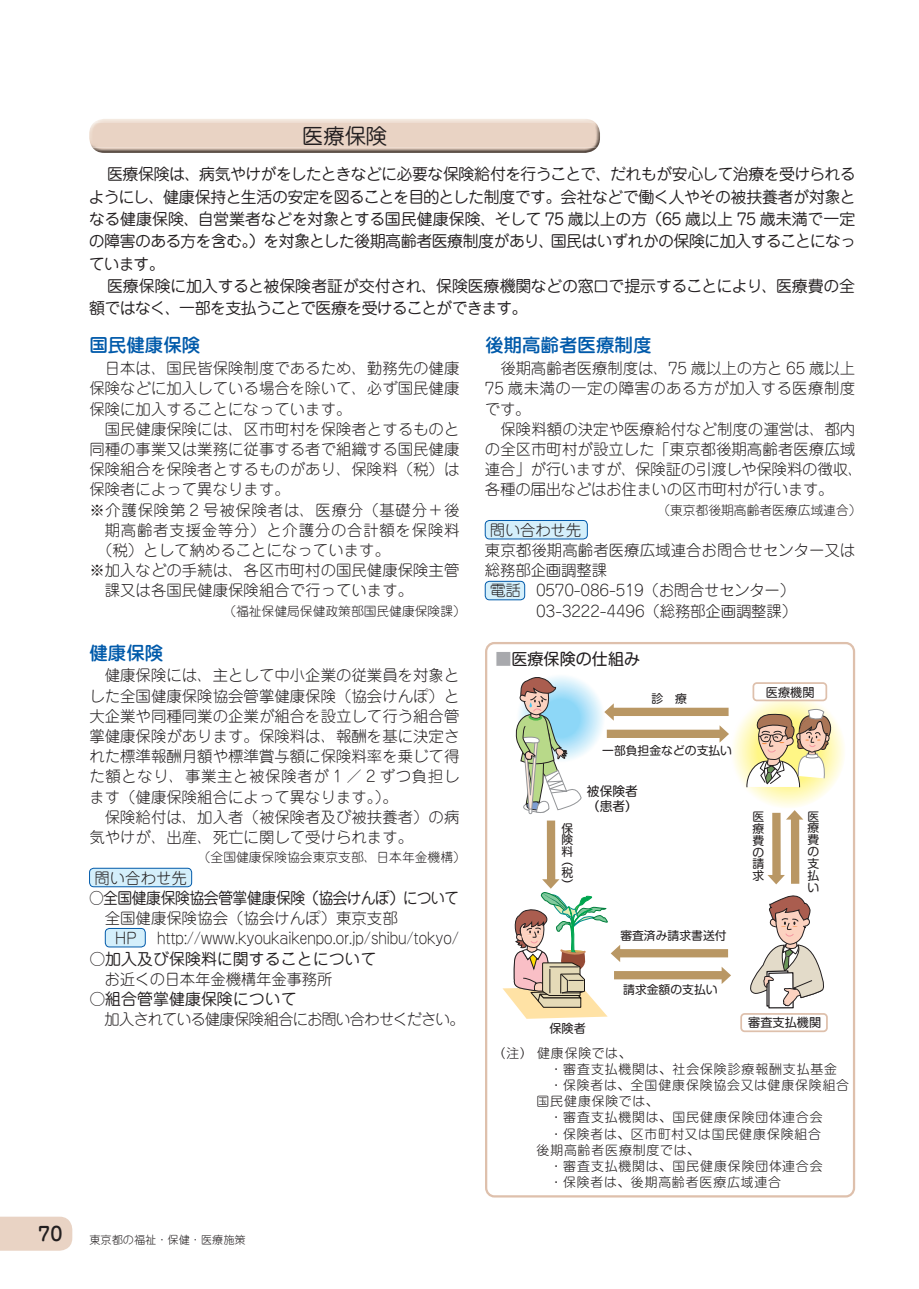
<style>
.page{position:relative;width:919px;height:1289px;background:#fff}
.page>*{position:absolute;margin:0;border:0;box-sizing:border-box;transform-origin:0 0}
.t1{font:21.3px "Jun 201 Pro";color:#231f20}
.t2{font:500 19.2px "Jun 34 Pro";color:#231f20}
.t3{font:500 18.45px "Jun 34 Pro";color:#015aaa}
.t4{font:16.05px "Shin M Go Pro";color:#231f20}
.t5{font:15.9px/22.4px "Jun 201 Pro";letter-spacing:-.03em;color:#231f20;text-align:justify}
.t6{font:15.9px "Jun 201 Pro";color:#231f20}
.t7{font:15.9px "Jun 201 Pro";letter-spacing:-.03em;color:#231f20;scale:.93 1}
.t8{font:300 15.45px/20.2px "Jun 101 Pro";color:#231f20;text-align:justify}
.t9{font:300 15.45px/20.2px "Jun 101 Pro";letter-spacing:-.03em;color:#231f20}
.t10{font:300 15.45px "Jun 101 Pro";letter-spacing:-.06em;color:#231f20}
.t11{font:300 15.45px "Jun 101 Pro";letter-spacing:.045em;color:#231f20}
.t12{font:300 15.45px "Jun 101 Pro";letter-spacing:.05em;color:#231f20}
.t13{font:300 12.9px/16px "Shin M Go Pro";letter-spacing:.065em;color:#231f20}
.t14{font:300 12.75px "Jun 101 Pro";color:#231f20}
.t15{font:12.75px/15.6px "Shin M Go Pro";color:#231f20}
.t16{font:12.15px "Shin M Go Pro";color:#231f20}
.t17{font:11.85px/23.5px "Shin M Go Pro";color:#231f20}
.t18{font:300 11.1px "Jun 101 Pro";color:#231f20}
.s1{color:#a8a9ad}
</style>
<div class="page">
<div style="left:0;top:1216px;width:72px;height:34px;background:#e9d3c4"></div>
<div style="left:105px;top:928px;width:40px;height:18px;background:#d4effb;border-radius:4px"></div>
<div style="left:105px;top:928px;width:40px;height:19px;border:1px solid #015aaa;border-radius:4px"></div>
<div style="left:485px;top:581px;width:39px;height:19px;background:#d4effb;border-radius:4px"></div>
<div style="left:485px;top:581px;width:40px;height:19px;border:1px solid #015aaa;border-radius:4px"></div>
<div style="left:90px;top:868px;width:102px;height:18px;background:#d4effb;border-radius:4px"></div>
<div style="left:89px;top:868px;width:103px;height:19px;border:1px solid #015aaa;border-radius:4px"></div>
<div style="left:485px;top:520px;width:102px;height:19px;background:#d4effb;border-radius:4px"></div>
<div style="left:485px;top:520px;width:102px;height:19px;border:1px solid #015aaa;border-radius:4px"></div>
<img style="left:93px;top:148px;width:503px;height:5px">
<div style="left:89px;top:123px;width:511px;height:25px;background:#e9d3c4"></div>
<div style="left:485px;top:642px;width:370px;height:555px;border:2px solid #dec0ac;border-radius:8px"></div>
<div style="left:740px;top:1013px;width:87px;height:19px;border:2px solid #dec0ac;border-radius:3px"></div>
<svg style="left:730px;top:693px;width:115px;height:115px"></svg>
<div style="left:606px;top:729px;width:115px;height:9px;background:#b99764"></div>
<svg style="left:719px;top:725px;width:10px;height:17px"></svg>
<svg style="left:516px;top:674px;width:88px;height:88px"></svg>
<svg style="left:750px;top:895px;width:74px;height:114px"></svg>
<svg style="left:746px;top:707px;width:86px;height:80px"></svg>
<svg style="left:515px;top:675px;width:66px;height:157px"></svg>
<div style="left:790px;top:818px;width:9px;height:65px;background:#b99764"></div>
<svg style="left:786px;top:810px;width:17px;height:9px"></svg>
<div style="left:772px;top:812px;width:8px;height:64px;background:#b99764"></div>
<svg style="left:767px;top:875px;width:17px;height:9px"></svg>
<div style="left:547px;top:820px;width:8px;height:60px;background:#b99764"></div>
<div style="left:612px;top:707px;width:116px;height:9px;background:#b99764"></div>
<svg style="left:604px;top:704px;width:9px;height:16px"></svg>
<div style="left:614px;top:971px;width:109px;height:8px;background:#b99764"></div>
<svg style="left:721px;top:967px;width:10px;height:17px"></svg>
<div style="left:618px;top:949px;width:110px;height:8px;background:#b99764"></div>
<svg style="left:502px;top:879px;width:118px;height:139px"></svg>
<div style="left:753px;top:683px;width:73px;height:17px;background:#fff;border-radius:3px"></div>
<div style="left:752px;top:682px;width:75px;height:19px;border:2px solid #dec0ac;border-radius:3px"></div>
<h1 class="t1" style="left:302px;top:119px;width:87px">医療保険</h1>
<p class="t5" style="left:89px;top:161px;width:768px;text-indent:18px">医療保険は、病気やけがをしたときなどに必要な保険給付を行うことで、だれもが安心して治療を受けられるようにし、健康保持と生活の安定を図ることを目的とした制度です。会社などで働く人やその被扶養者が対象となる健康保険、自営業者などを対象とする国民健康保険、そして 75 歳以上の方（65 歳以上 75 歳未満で一定の障害のある方を含む。）を対象とした後期高齢者医療制度があり、国民はいずれかの保険に加入することになっています。</p>
<p class="t5" style="left:89px;top:273px;width:767px;text-indent:18px">医療保険に加入すると被保険者証が交付され、保険医療機関などの窓口で提示することにより、医療費の全額ではなく、一部を支払うことで医療を受けることができます。</p>
<p class="t3" style="left:89px;top:331px;width:112px">国民健康保険</p>
<p class="t8" style="left:89px;top:356px;width:371px;text-indent:15px">日本は、国民皆保険制度であるため、勤務先の健康保険などに加入している場合を除いて、必ず国民健康保険に加入することになっています。</p>
<p class="t8" style="left:105px;top:417px;width:356px">国民健康保険には、区市町村を保険者とするものと</p>
<p class="t8" style="left:89px;top:437px;width:371px">同種の事業又は業務に従事する者で組織する国民健康</p>
<p class="t8" style="left:89px;top:457px;width:371px">保険組合を保険者とするものがあり、保険料（税）は</p>
<p class="t8" style="left:89px;top:477px;width:202px">保険者によって異なります。</p>
<p class="t11" style="left:89px;top:497px;width:371px">※介護保険第 2 号被保険者は、医療分（基礎分＋後</p>
<p class="t12" style="left:105px;top:517px;width:356px">期高齢者支援金等分）と介護分の合計額を保険料</p>
<p class="t8" style="left:97px;top:538px;width:294px">（税）として納めることになっています。</p>
<p class="t8" style="left:89px;top:558px;width:371px">※加入などの手続は、各区市町村の国民健康保険主管</p>
<p class="t8" style="left:105px;top:578px;width:310px">課又は各国民健康保険組合で行っています。</p>
<p class="t14" style="left:223px;top:600px;width:244px">（福祉保健局保健政策部国民健康保険課）</p>
<p class="t3" style="left:89px;top:638px;width:75px">健康保険</p>
<p class="t8" style="left:89px;top:663px;width:371px;text-indent:15px">健康保険には、主として中小企業の従業員を対象とした全国健康保険協会管掌健康保険（協会けんぽ）と大企業や同種同業の企業が組合を設立して行う組合管掌健康保険があります。保険料は、報酬を基に決定された標準報酬月額や標準賞与額に保険料率を乗じて得た額となり、事業主と被保険者が 1 ／ 2 ずつ負担します（健康保険組合によって異なります。）。</p>
<p class="t8" style="left:89px;top:805px;width:371px;text-indent:15px">保険給付は、加入者（被保険者及び被扶養者）の病気やけが、出産、死亡に関して受けられます。</p>
<p class="t14" style="left:198px;top:847px;width:269px">（全国健康保険協会東京支部、日本年金機構）</p>
<p class="t8" style="left:94px;top:865px;width:94px">問い合わせ先</p>
<p class="t7" style="left:89px;top:885px;width:399px">○全国健康保険協会管掌健康保険（協会けんぽ）について</p>
<p class="t9" style="left:115px;top:906px;width:345px;text-indent:-10px">全国健康保険協会（協会けんぽ）東京支部<br>HP 　http://www.kyoukaikenpo.or.jp/shibu/tokyo/</p>
<p class="t6" style="left:89px;top:946px;width:289px">○加入及び保険料に関することについて</p>
<p class="t8" style="left:105px;top:966px;width:229px">お近くの日本年金機構年金事務所</p>
<p class="t6" style="left:89px;top:986px;width:209px">○組合管掌健康保険について</p>
<p class="t10" style="left:105px;top:1006px;width:361px">加入されている健康保険組合にお問い合わせください。</p>
<p class="t2" style="left:38px;top:1218px;width:26px">70</p>
<p class="t18" style="left:89px;top:1231px;width:158px">東京都の福祉・保健・医療施策</p>
<p class="t3" style="left:485px;top:331px;width:168px">後期高齢者医療制度</p>
<p class="t8" style="left:485px;top:356px;width:372px;text-indent:15px">後期高齢者医療制度は、75 歳以上の方と 65 歳以上75 歳未満の一定の障害のある方が加入する医療制度です。</p>
<p class="t8" style="left:485px;top:417px;width:380px;text-align:left;text-indent:15px">保険料額の決定や医療給付など制度の運営は、都内の全区市町村が設立した「東京都後期高齢者医療広域連合」が行いますが、保険証の引渡しや保険料の徴収、各種の届出などはお住まいの区市町村が行います。</p>
<p class="t14" style="left:657px;top:499px;width:206px">（東京都後期高齢者医療広域連合）</p>
<p class="t8" style="left:490px;top:518px;width:93px">問い合わせ先</p>
<p class="t8" style="left:485px;top:538px;width:372px">東京都後期高齢者医療広域連合お問合せセンター又は</p>
<p class="t8" style="left:485px;top:558px;width:124px">総務部企画調整課</p>
<p class="t8" style="left:490px;top:578px;width:306px">電話　0570-086-519（お問合せセンター）</p>
<p class="t8" style="left:500px;top:598px;width:298px">　　 03-3222-4496（総務部企画調整課）</p>
<p class="t4" style="left:495px;top:646px;width:146px"><span class="s1">■</span>医療保険の仕組み</p>
<p class="t17" style="left:651px;top:685px;width:37px">診　療</p>
<p class="t17" style="left:602px;top:737px;width:131px">一部負担金などの支払い</p>
<p class="t17" style="left:561px;top:815px;width:13px">保料</p>
<p class="t17" style="left:561px;top:847px;width:13px">（）</p>
<p class="t17" style="left:561px;top:826px;width:13px">険</p>
<p class="t17" style="left:561px;top:859px;width:13px">税</p>
<p class="t15" style="left:587px;top:781px;width:53px">被保険者（患者）</p>
<p class="t17" style="left:620px;top:922px;width:108px">審査済み請求書送付</p>
<p class="t17" style="left:623px;top:976px;width:96px">請求金額の支払い</p>
<p class="t16" style="left:549px;top:1018px;width:38px">保険者</p>
<p class="t16" style="left:765px;top:682px;width:50px">医療機関</p>
<p class="t17" style="left:752px;top:803px;width:13px">医</p>
<p class="t17" style="left:752px;top:815px;width:13px">療</p>
<p class="t17" style="left:752px;top:827px;width:13px">費</p>
<p class="t17" style="left:752px;top:839px;width:13px">の</p>
<p class="t17" style="left:752px;top:850px;width:13px">請</p>
<p class="t17" style="left:752px;top:862px;width:13px">求</p>
<p class="t17" style="left:807px;top:803px;width:13px">医</p>
<p class="t17" style="left:807px;top:814px;width:13px">療</p>
<p class="t17" style="left:807px;top:826px;width:13px">費</p>
<p class="t17" style="left:807px;top:838px;width:13px">の</p>
<p class="t17" style="left:807px;top:850px;width:13px">支</p>
<p class="t17" style="left:807px;top:862px;width:13px">払</p>
<p class="t17" style="left:807px;top:873px;width:13px">い</p>
<p class="t16" style="left:748px;top:1012px;width:74px">審査支払機関</p>
<p class="t13" style="left:536px;top:1043px;width:314px;text-indent:-44px">（注） 健康保険では、<br>　・審査支払機関は、社会保険診療報酬支払基金　・保険者は、全国健康保険協会又は健康保険組合国民健康保険では、<br>　・審査支払機関は、国民健康保険団体連合会<br>　・保険者は、区市町村又は国民健康保険組合<br>後期高齢者医療制度では、<br>　・審査支払機関は、国民健康保険団体連合会<br>　・保険者は、後期高齢者医療広域連合　　</p>
</div>
